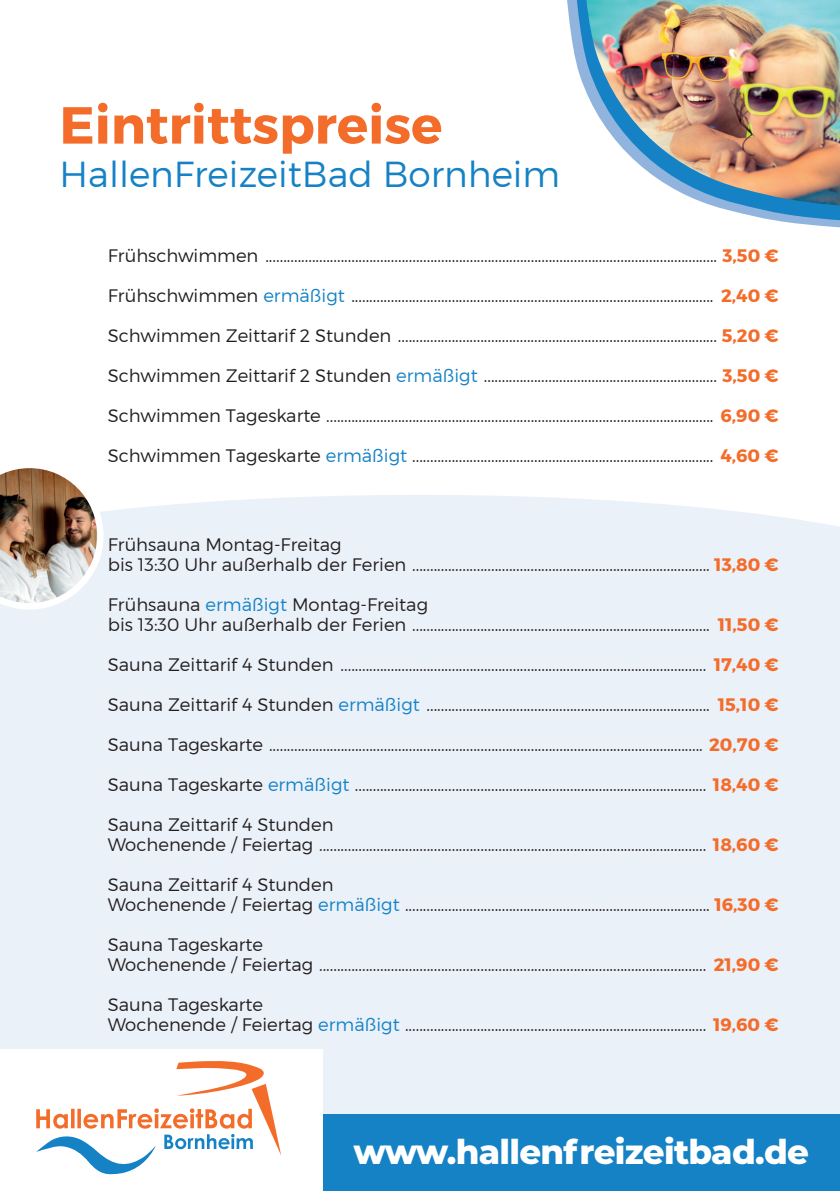
<style>
.page{position:relative;width:840px;height:1191px;background:#fff}
.page>*{position:absolute;margin:0;border:0;box-sizing:border-box;transform-origin:0 0}
.t1{font:700 52px "Montserrat";color:#f36c2a}
.t2{font:300 36px "Montserrat";color:#1582c5}
.t3{font:800 34px "Montserrat";letter-spacing:-.02em;color:#fff}
.t4{font:300 18px/20px "Montserrat";color:#231f20}
.s1{font-weight:700;color:#f36c2a}
.s2{color:#1582c5}
</style>
<div class="page">
<div style="left:0;top:495px;width:839px;height:619px;background:#ebf1f9"></div>
<div style="left:0;top:1114px;width:839px;height:77px;background:#1582c5"></div>
<div style="left:0;top:1049px;width:322px;height:142px;background:#fff"></div>
<svg style="left:561px;top:0;width:278px;height:525px"></svg>
<svg style="left:570px;top:0;width:269px;height:519px"></svg>
<svg style="left:578px;top:0;width:261px;height:207px"></svg>
<img style="left:586px;top:0;width:253px;height:205px">
<img style="left:0;top:468px;width:103px;height:141px">
<svg style="left:36px;top:1061px;width:245px;height:114px"></svg>
<h1 class="t1" style="left:60px;top:93px;width:384px">Eintrittspreise</h1>
<h2 class="t2" style="left:60px;top:152px;width:502px">HallenFreizeitBad Bornheim</h2>
<p class="t4" style="left:108px;top:245px;width:672px">Frühschwimmen .............................................................................................................................. <span class="s1">3,50 €</span></p>
<p class="t4" style="left:108px;top:285px;width:672px">Frühschwimmen <span class="s2">ermäßigt</span> ..................................................................................................... <span class="s1">2,40 €</span></p>
<p class="t4" style="left:108px;top:325px;width:672px">Schwimmen Zeittarif 2 Stunden ......................................................................................... <span class="s1">5,20 €</span></p>
<p class="t4" style="left:108px;top:365px;width:672px">Schwimmen Zeittarif 2 Stunden <span class="s2">ermäßigt</span> ................................................................. <span class="s1">3,50 €</span></p>
<p class="t4" style="left:108px;top:405px;width:672px">Schwimmen Tageskarte ............................................................................................................ <span class="s1">6,90 €</span></p>
<p class="t4" style="left:108px;top:445px;width:672px">Schwimmen Tageskarte <span class="s2">ermäßigt</span> .................................................................................... <span class="s1">4,60 €</span></p>
<p class="t4" style="left:108px;top:534px;width:672px">Frühsauna Montag-Freitag<br>bis 13:30 Uhr außerhalb der Ferien ................................................................................... <span class="s1">13,80 €</span></p>
<p class="t4" style="left:108px;top:594px;width:672px">Frühsauna <span class="s2">ermäßigt</span> Montag-Freitag<br>bis 13:30 Uhr außerhalb der Ferien ................................................................................... <span class="s1">11,50 €</span></p>
<p class="t4" style="left:108px;top:654px;width:672px">Sauna Zeittarif 4 Stunden ...................................................................................................... <span class="s1">17,40 €</span></p>
<p class="t4" style="left:108px;top:694px;width:672px">Sauna Zeittarif 4 Stunden <span class="s2">ermäßigt</span> ............................................................................... <span class="s1">15,10 €</span></p>
<p class="t4" style="left:108px;top:734px;width:672px">Sauna Tageskarte ......................................................................................................................... <span class="s1">20,70 €</span></p>
<p class="t4" style="left:108px;top:774px;width:672px">Sauna Tageskarte <span class="s2">ermäßigt</span> .................................................................................................. <span class="s1">18,40 €</span></p>
<p class="t4" style="left:108px;top:814px;width:672px">Sauna Zeittarif 4 Stunden<br>Wochenende / Feiertag ............................................................................................................ <span class="s1">18,60 €</span></p>
<p class="t4" style="left:108px;top:874px;width:672px">Sauna Zeittarif 4 Stunden<br>Wochenende / Feiertag <span class="s2">ermäßigt</span> ..................................................................................... <span class="s1">16,30 €</span></p>
<p class="t4" style="left:108px;top:934px;width:672px">Sauna Tageskarte<br>Wochenende / Feiertag ............................................................................................................ <span class="s1">21,90 €</span></p>
<p class="t4" style="left:108px;top:994px;width:672px">Sauna Tageskarte<br>Wochenende / Feiertag <span class="s2">ermäßigt</span> .................................................................................... <span class="s1">19,60 €</span></p>
<h3 class="t3" style="left:353px;top:1127px;width:457px">www.hallenfreizeitbad.de</h3>
</div>
